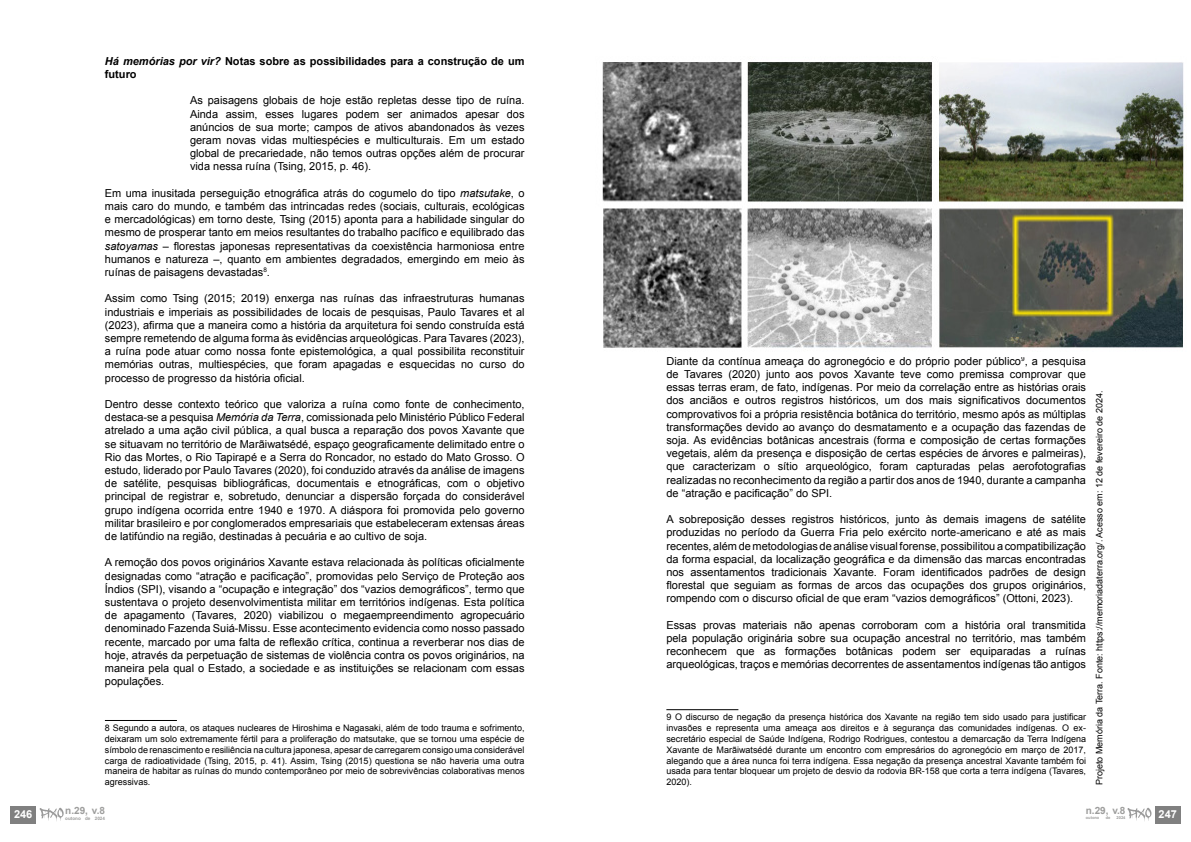
<style>
.page{position:relative;width:1191px;height:842px;background:#fff}
.page>*{position:absolute;margin:0;border:0;box-sizing:border-box;transform-origin:0 0}
.t1{font:11px/13.2px "Arial";color:#000;text-align:justify}
.t2{font:700 11px/13.2px "Arial";color:#000}
.t3{font:700 11px "Arial";color:#fff}
.t4{font:700 10px "Arial";color:#9d9d9c}
.t5{font:9px/10.8px "Arial";color:#000;text-align:justify}
.t6{font:700 4.6px "Arial";color:#9d9d9c}
.t7{font:700 4px "Arial";color:#9d9d9c}
.s1{font-style:italic}
</style>
<div class="page">
<hr style="left:105px;top:720px;width:72px;height:1px;background:#000">
<hr style="left:666px;top:709px;width:72px;height:1px;background:#000">
<img style="left:602px;top:62px;width:582px;height:286px">
<div style="left:11px;top:806px;width:25px;height:17px;background:#808080"></div>
<svg style="left:40px;top:808px;width:24px;height:13px"></svg>
<div style="left:1155px;top:806px;width:25px;height:17px;background:#808080"></div>
<svg style="left:1127px;top:808px;width:24px;height:13px"></svg>
<p class="t2" style="left:105px;top:55px;width:421px"><span class="s1">Há memórias por vir?</span> Notas sobre as possibilidades para a construção de um futuro</p>
<p class="t1" style="left:190px;top:94px;width:336px">As paisagens globais de hoje estão repletas desse tipo de ruína.<br>Ainda assim, esses lugares podem ser animados apesar dos anúncios de sua morte; campos de ativos abandonados às vezes geram novas vidas multiespécies e multiculturais. Em um estado global de precariedade, não temos outras opções além de procurar vida nessa ruína (Tsing, 2015, p. 46).</p>
<p class="t1" style="left:105px;top:186px;width:421px">Em uma inusitada perseguição etnográfica atrás do cogumelo do tipo <span class="s1">matsutake</span>, o mais caro do mundo<span class="s1">,</span> e também das intrincadas redes (sociais, culturais, ecológicas e mercadológicas) em torno deste<span class="s1">,</span> Tsing (2015) aponta para a habilidade singular do mesmo de prosperar tanto em meios resultantes do trabalho pacífico e equilibrado das <span class="s1">satoyamas</span> – florestas japonesas representativas da coexistência harmoniosa entre humanos e natureza –, quanto em ambientes degradados, emergindo em meio às ruínas de paisagens devastadas<sup>8</sup>.</p>
<p class="t1" style="left:105px;top:292px;width:421px">Assim como Tsing (2015; 2019) enxerga nas ruínas das infraestruturas humanas industriais e imperiais as possibilidades de locais de pesquisas, Paulo Tavares et al (2023), afirma que a maneira como a história da arquitetura foi sendo construída está sempre remetendo de alguma forma às evidências arqueológicas. Para Tavares (2023), a ruína pode atuar como nossa fonte epistemológica, a qual possibilita reconstituir memórias outras, multiespécies, que foram apagadas e esquecidas no curso do processo de progresso da história oficial.</p>
<p class="t1" style="left:105px;top:398px;width:421px">Dentro desse contexto teórico que valoriza a ruína como fonte de conhecimento, destaca-se a pesquisa <span class="s1">Memória da Terra</span>, comissionada pelo Ministério Público Federal atrelado a uma ação civil pública, a qual busca a reparação dos povos Xavante que se situavam no território de Marãiwatsédé, espaço geograficamente delimitado entre o Rio das Mortes, o Rio Tapirapé e a Serra do Roncador, no estado do Mato Grosso. O estudo, liderado por Paulo Tavares (2020), foi conduzido através da análise de imagens de satélite, pesquisas bibliográficas, documentais e etnográficas, com o objetivo principal de registrar e, sobretudo, denunciar a dispersão forçada do considerável grupo indígena ocorrida entre 1940 e 1970. A diáspora foi promovida pelo governo militar brasileiro e por conglomerados empresariais que estabeleceram extensas áreas de latifúndio na região, destinadas à pecuária e ao cultivo de soja.</p>
<p class="t1" style="left:105px;top:556px;width:421px">A remoção dos povos originários Xavante estava relacionada às políticas oficialmente designadas como “atração e pacificação”, promovidas pelo Serviço de Proteção aos Índios (SPI), visando a “ocupação e integração” dos “vazios demográficos”, termo que sustentava o projeto desenvolvimentista militar em territórios indígenas. Esta política de apagamento (Tavares, 2020) viabilizou o megaempreendimento agropecuário denominado Fazenda Suiá-Missu. Esse acontecimento evidencia como nosso passado recente, marcado por uma falta de reflexão crítica, continua a reverberar nos dias de hoje, através da perpetuação de sistemas de violência contra os povos originários, na maneira pela qual o Estado, a sociedade e as instituições se relacionam com essas populações.</p>
<p class="t5" style="left:105px;top:723px;width:421px">8 Segundo a autora, os ataques nucleares de Hiroshima e Nagasaki, além de todo trauma e sofrimento, deixaram um solo extremamente fértil para a proliferação do matsutake, que se tornou uma espécie de símbolo de renascimento e resiliência na cultura japonesa, apesar de carregarem consigo uma considerável carga de radioatividade (Tsing, 2015, p. 41). Assim, Tsing (2015) questiona se não haveria uma outra maneira de habitar as ruínas do mundo contemporâneo por meio de sobrevivências colaborativas menos agressivas.</p>
<p class="t3" style="left:14px;top:807px;width:20px">246</p>
<p class="t4" style="left:65px;top:804px;width:41px">n.29, v.8</p>
<p class="t6" style="left:65px;top:815px;width:41px">outono de 2024</p>
<p class="t1" style="left:666px;top:354px;width:421px">Diante da contínua ameaça do agronegócio e do próprio poder público<sup>9</sup>, a pesquisa de Tavares (2020) junto aos povos Xavante teve como premissa comprovar que essas terras eram, de fato, indígenas. Por meio da correlação entre as histórias orais dos anciãos e outros registros históricos, um dos mais significativos documentos comprovativos foi a própria resistência botânica do território, mesmo após as múltiplas transformações devido ao avanço do desmatamento e a ocupação das fazendas de soja. As evidências botânicas ancestrais (forma e composição de certas formações vegetais, além da presença e disposição de certas espécies de árvores e palmeiras), que caracterizam o sítio arqueológico, foram capturadas pelas aerofotografias realizadas no reconhecimento da região a partir dos anos de 1940, durante a campanha de “atração e pacificação” do SPI.</p>
<p class="t1" style="left:666px;top:513px;width:421px">A sobreposição desses registros históricos, junto às demais imagens de satélite produzidas no período da Guerra Fria pelo exército norte-americano e até as mais recentes, além de metodologias de análise visual forense, possibilitou a compatibilização da forma espacial, da localização geográfica e da dimensão das marcas encontradas nos assentamentos tradicionais Xavante. Foram identificados padrões de design florestal que seguiam as formas de arcos das ocupações dos grupos originários, rompendo com o discurso oficial de que eram “vazios demográficos” (Ottoni, 2023).</p>
<p class="t1" style="left:666px;top:618px;width:421px">Essas provas materiais não apenas corroboram com a história oral transmitida pela população originária sobre sua ocupação ancestral no território, mas também reconhecem que as formações botânicas podem ser equiparadas a ruínas arqueológicas, traços e memórias decorrentes de assentamentos indígenas tão antigos</p>
<p class="t5" style="left:666px;top:712px;width:421px">9 O discurso de negação da presença histórica dos Xavante na região tem sido usado para justificar invasões e representa uma ameaça aos direitos e à segurança das comunidades indígenas. O ex&shy;secretário especial de Saúde Indígena, Rodrigo Rodrigues, contestou a demarcação da Terra Indígena Xavante de Marãiwatsédé durante um encontro com empresários do agronegócio em março de 2017, alegando que a área nunca foi terra indígena. Essa negação da presença ancestral Xavante também foi usada para tentar bloquear um projeto de desvio da rodovia BR-158 que corta a terra indígena (Tavares, 2020).</p>
<p class="t5" style="left:1094px;top:785px;width:396px;rotate:-90deg">Projeto Memória da Terra. Fonte: https://memoriadaterra.org/. Acesso em: 12 de fevereiro de 2024.</p>
<p class="t4" style="left:1085px;top:804px;width:41px">n.29, v.8</p>
<p class="t7" style="left:1085px;top:815px;width:15px">outono</p>
<p class="t7" style="left:1105px;top:815px;width:6px">de</p>
<p class="t7" style="left:1116px;top:815px;width:10px">2024</p>
<p class="t3" style="left:1158px;top:807px;width:20px">247</p>
</div>
